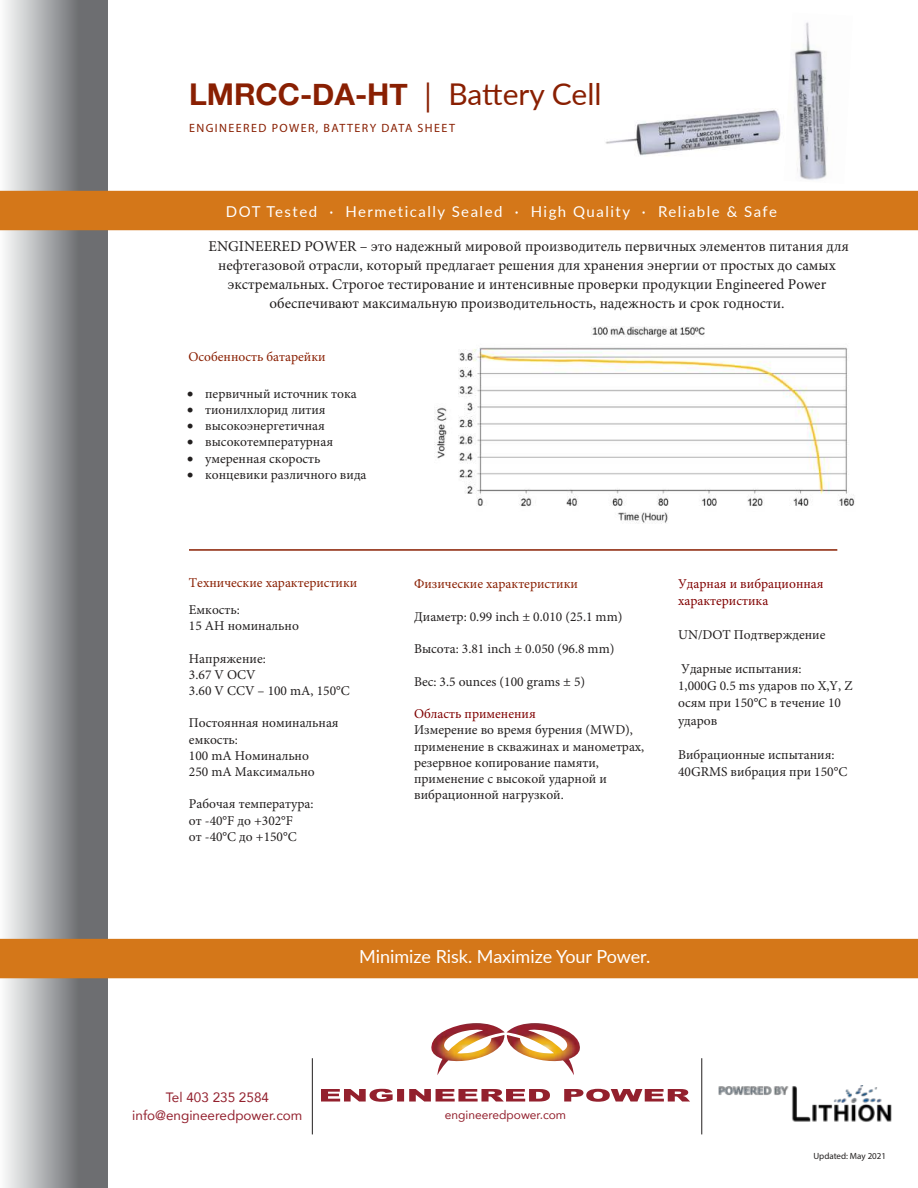
<style>
.page{position:relative;width:918px;height:1188px;background:#fff}
.page>*{position:absolute;margin:0;border:0;box-sizing:border-box;transform-origin:0 0}
.t1{font:700 30px "Helvetica Neue";color:#891f02}
.t2{font:18px "Lato";color:#fff}
.t3{font:15px/19px "Minion Pro";color:#221f1f;text-align:center}
.t4{font:15px "Lato";letter-spacing:.1em;color:#fff}
.t5{font:13.5px/16.2px "Minion Pro";color:#221f1f}
.t6{font:13.5px "Minion Pro";color:#891f02}
.t7{font:13.5px/17px "Minion Pro";color:#800000}
.t8{font:13.5px/18px "Avenir";color:#93202d;text-align:center}
.t9{font:12px "Myriad Pro";letter-spacing:.12em;color:#891f02}
.t10{font:12px "Avenir";color:#93202d}
.t11{font:9px "Myriad Pro";color:#221f1f}
.s1{font-family:"Myriad Pro";font-weight:400}
.s2{font-family:"Lato";font-weight:400}
</style>
<div class="page">
<img style="left:794px;top:22px;width:34px;height:158px">
<img style="left:605px;top:110px;width:176px;height:46px">
<img style="left:0;top:0;width:108px;height:1188px">
<div style="left:0;top:191px;width:918px;height:39px;background:#d47719"></div>
<div style="left:0;top:939px;width:918px;height:39px;background:#d47719"></div>
<hr style="left:189px;top:549px;width:648px;height:2px;background:#891f02">
<img style="left:434px;top:326px;width:421px;height:197px">
<hr style="left:701px;top:1058px;width:1px;height:76px;background:#221f1f">
<hr style="left:312px;top:1058px;width:1px;height:76px;background:#221f1f">
<img style="left:507px;top:1023px;width:73px;height:52px">
<img style="left:431px;top:1023px;width:74px;height:52px">
<svg style="left:321px;top:1089px;width:369px;height:13px"></svg>
<img style="left:719px;top:1085px;width:173px;height:37px">
<h1 class="t1" style="left:189px;top:77px;width:414px">LMRCC-DA-HT <span class="s1">|</span> <span class="s2">Battery Cell</span></h1>
<p class="t9" style="left:189px;top:123px;width:267px">ENGINEERED POWER, BATTERY DATA SHEET</p>
<p class="t4" style="left:226px;top:201px;width:553px">DOT Tested · Hermetically Sealed · High Quality · Reliable &amp; Safe</p>
<p class="t3" style="left:209px;top:237px;width:642px">ENGINEERED POWER – это надежный мировой производитель первичных элементов питания для нефтегазовой отрасли, который предлагает решения для хранения энергии от простых до самых экстремальных. Строгое тестирование и интенсивные проверки продукции Engineered Power обеспечивают максимальную производительность, надежность и срок годности.</p>
<p class="t6" style="left:188px;top:348px;width:139px">Особенность батарейки</p>
<p class="t5" style="left:187px;top:385px;width:171px">• первичный источник тока</p>
<p class="t5" style="left:187px;top:402px;width:140px">• тионилхлорид лития</p>
<p class="t5" style="left:187px;top:418px;width:139px">• высокоэнергетичная</p>
<p class="t5" style="left:187px;top:434px;width:147px">• высокотемпературная</p>
<p class="t5" style="left:187px;top:450px;width:135px">• умеренная скорость</p>
<p class="t5" style="left:187px;top:466px;width:181px">• концевики различного вида</p>
<p class="t6" style="left:189px;top:574px;width:170px">Технические характеристики</p>
<p class="t5" style="left:189px;top:602px;width:111px">Емкость:<br>15 AH номинально</p>
<p class="t5" style="left:189px;top:650px;width:162px">Напряжение:<br>3.67 V OCV<br>3.60 V CCV – 100 mA, 150°C</p>
<p class="t5" style="left:189px;top:715px;width:151px">Постоянная номинальная емкость:<br>100 mA Номинально<br>250 mA Максимально</p>
<p class="t5" style="left:189px;top:796px;width:126px">Рабочая температура: от -40°F до +302°F<br>от -40°C дo +150°C</p>
<p class="t6" style="left:414px;top:575px;width:165px">Физические характеристики</p>
<p class="t5" style="left:414px;top:609px;width:210px">Диаметр: 0.99 inch ± 0.010 (25.1 mm)</p>
<p class="t5" style="left:414px;top:641px;width:202px">Высота: 3.81 inch ± 0.050 (96.8 mm)</p>
<p class="t5" style="left:414px;top:673px;width:173px">Вес: 3.5 ounces (100 grams ± 5)</p>
<p class="t7" style="left:414px;top:705px;width:123px">Область применения</p>
<p class="t5" style="left:414px;top:722px;width:232px">Измерение во время бурения (MWD), применение в скважинах и манометрах, резервное копирование памяти, применение с высокой ударной и вибрационной нагрузкой.</p>
<p class="t7" style="left:678px;top:575px;width:147px">Ударная и вибрационная характеристика</p>
<p class="t5" style="left:678px;top:627px;width:149px">UN/DOT Подтверждение</p>
<p class="t5" style="left:678px;top:660px;width:176px;line-height:17.1px">Ударные испытания:<br>1,000G 0.5 ms ударов по X,Y, Z осям при 150°C в течение 10 ударов</p>
<p class="t5" style="left:678px;top:746px;width:171px;line-height:17.1px">Вибрационные испытания:<br>40GRMS вибрация при 150°C</p>
<h2 class="t2" style="left:359px;top:944px;width:293px">Minimize Risk. Maximize Your Power.</h2>
<p class="t8" style="left:132px;top:1090px;width:172px">Tel 403 235 2584 info@engineeredpower.com</p>
<p class="t10" style="left:445px;top:1110px;width:123px">engineeredpower.com</p>
<p class="t11" style="left:813px;top:1152px;width:74px">Updated: May 2021</p>
</div>
